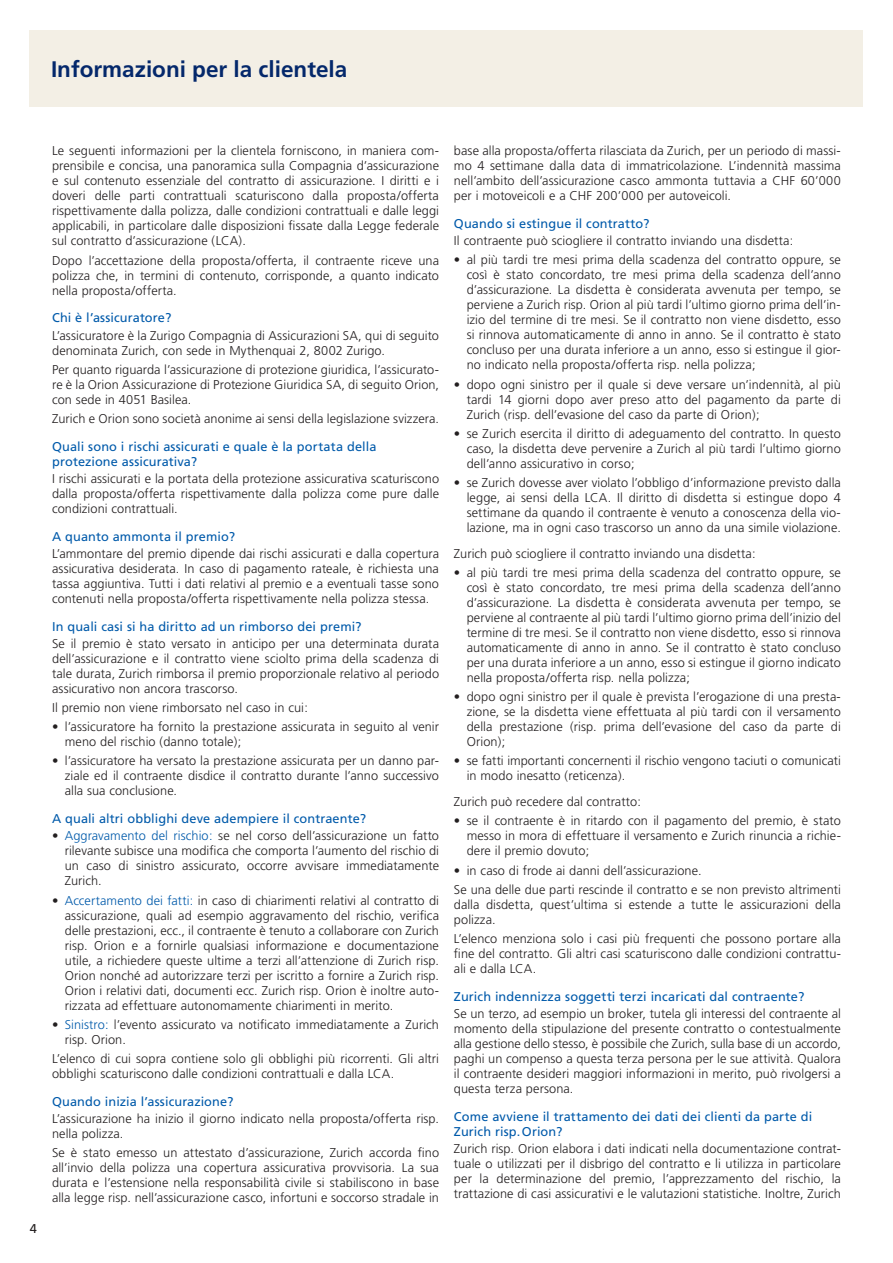
<style>
.page{position:relative;width:893px;height:1263px;background:#fff}
.page>*{position:absolute;margin:0;border:0;box-sizing:border-box;transform-origin:0 0}
.t1{font:700 22.5px "Frutiger";color:#04286b}
.t2{font:300 12.75px/15px "Frutiger";letter-spacing:.005em;color:#231f20;text-align:justify}
.t3{font:12.75px/15px "Frutiger";letter-spacing:.01em;color:#015aaa}
.t4{font:12.75px "Frutiger";color:#231f20}
.s1{color:#015aaa}
</style>
<div class="page">
<div style="left:30px;top:30px;width:833px;height:76px;background:#f3efe5"></div>
<h1 class="t1" style="left:51px;top:56px;width:298px">Informazioni per la clientela</h1>
<p class="t4" style="left:30px;top:1221px;width:9px">4</p>
<p class="t2" style="left:52px;top:143px;width:388px">Le seguenti informazioni per la clientela forniscono, in maniera com&shy;prensibile e concisa, una panoramica sulla Compagnia d’assicurazione e sul contenuto essenziale del contratto di assicurazione. I diritti e i doveri delle parti contrattuali scaturiscono dalla proposta/offerta rispettivamente dalla polizza, dalle condizioni contrattuali e dalle leggi applicabili, in particolare dalle disposizioni fissate dalla Legge federale sul contratto d’assicurazione (LCA).</p>
<p class="t2" style="left:52px;top:253px;width:388px">Dopo l’accettazione della proposta/offerta, il contraente riceve una polizza che, in termini di contenuto, corrisponde, a quanto indicato nella proposta/offerta.</p>
<p class="t3" style="left:52px;top:310px;width:121px">Chi è l’assicuratore?</p>
<p class="t2" style="left:52px;top:328px;width:388px">L’assicuratore è la Zurigo Compagnia di Assicurazioni SA, qui di seguito denominata Zurich, con sede in Mythenquai 2, 8002 Zurigo.</p>
<p class="t2" style="left:52px;top:362px;width:388px">Per quanto riguarda l’assicurazione di protezione giuridica, l’assicurato&shy;re è la Orion Assicurazione di Protezione Giuridica SA, di seguito Orion, con sede in 4051 Basilea.</p>
<p class="t2" style="left:52px;top:411px;width:388px">Zurich e Orion sono società anonime ai sensi della legislazione svizzera.</p>
<p class="t3" style="left:52px;top:439px;width:326px">Quali sono i rischi assicurati e quale è la portata della protezione assicurativa?</p>
<p class="t2" style="left:52px;top:471px;width:388px">I rischi assicurati e la portata della protezione assicurativa scaturiscono dalla proposta/offerta rispettivamente dalla polizza come pure dalle condizioni contrattuali.</p>
<p class="t3" style="left:52px;top:529px;width:185px">A quanto ammonta il premio?</p>
<p class="t2" style="left:52px;top:546px;width:388px">L’ammontare del premio dipende dai rischi assicurati e dalla copertura assicurativa desiderata. In caso di pagamento rateale, è richiesta una tassa aggiuntiva. Tutti i dati relativi al premio e a eventuali tasse sono contenuti nella proposta/offerta rispettivamente nella polizza stessa.</p>
<p class="t3" style="left:52px;top:618px;width:311px">In quali casi si ha diritto ad un rimborso dei premi?</p>
<p class="t2" style="left:52px;top:636px;width:388px">Se il premio è stato versato in anticipo per una determinata durata dell’assicurazione e il contratto viene sciolto prima della scadenza di tale durata, Zurich rimborsa il premio proporzionale relativo al periodo assicurativo non ancora trascorso.</p>
<p class="t2" style="left:52px;top:700px;width:257px">Il premio non viene rimborsato nel caso in cui:</p>
<p class="t2" style="left:65px;top:719px;width:376px;text-indent:-13px">• l’assicuratore ha fornito la prestazione assicurata in seguito al venir meno del rischio (danno totale);</p>
<p class="t2" style="left:65px;top:753px;width:376px;text-indent:-13px">• l’assicuratore ha versato la prestazione assicurata per un danno par&shy;ziale ed il contraente disdice il contratto durante l’anno successivo alla sua conclusione.</p>
<p class="t3" style="left:52px;top:811px;width:316px">A quali altri obblighi deve adempiere il contraente?</p>
<p class="t2" style="left:65px;top:828px;width:376px;text-indent:-13px">• <span class="s1">Aggravamento del rischio:</span> se nel corso dell’assicurazione un fatto rilevante subisce una modifica che comporta l’aumento del rischio di un caso di sinistro assicurato, occorre avvisare immediatamente Zurich.</p>
<p class="t2" style="left:65px;top:892px;width:376px;text-indent:-13px">• <span class="s1">Accertamento dei fatti:</span> in caso di chiarimenti relativi al contratto di assicurazione, quali ad esempio aggravamento del rischio, verifica delle prestazioni, ecc., il contraente è tenuto a collaborare con Zurich risp. Orion e a fornirle qualsiasi informazione e documentazione utile, a richiedere queste ultime a terzi all’attenzione di Zurich risp.<br>Orion nonché ad autorizzare terzi per iscritto a fornire a Zurich risp.<br>Orion i relativi dati, documenti ecc. Zurich risp. Orion è inoltre auto&shy;rizzata ad effettuare autonomamente chiarimenti in merito.</p>
<p class="t2" style="left:65px;top:1017px;width:376px;text-indent:-13px">• <span class="s1">Sinistro:</span> l’evento assicurato va notificato immediatamente a Zurich risp. Orion.</p>
<p class="t2" style="left:52px;top:1051px;width:388px">L’elenco di cui sopra contiene solo gli obblighi più ricorrenti. Gli altri obblighi scaturiscono dalle condizioni contrattuali e dalla LCA.</p>
<p class="t3" style="left:52px;top:1094px;width:183px">Quando inizia l’assicurazione?</p>
<p class="t2" style="left:52px;top:1111px;width:388px">L’assicurazione ha inizio il giorno indicato nella proposta/offerta risp. nella polizza.</p>
<p class="t2" style="left:52px;top:1145px;width:388px">Se è stato emesso un attestato d’assicurazione, Zurich accorda fino all’invio della polizza una copertura assicurativa provvisoria. La sua durata e l’estensione nella responsabilità civile si stabiliscono in base alla legge risp. nell’assicurazione casco, infortuni e soccorso stradale in</p>
<p class="t2" style="left:454px;top:143px;width:388px">base alla proposta/offerta rilasciata da Zurich, per un periodo di massi&shy;mo 4 settimane dalla data di immatricolazione. L’indennità massima nell’ambito dell’assicurazione casco ammonta tuttavia a CHF 60’000 per i motoveicoli e a CHF 200’000 per autoveicoli.</p>
<p class="t3" style="left:454px;top:216px;width:197px">Quando si estingue il contratto?</p>
<p class="t2" style="left:454px;top:233px;width:341px">Il contraente può sciogliere il contratto inviando una disdetta:</p>
<p class="t2" style="left:467px;top:252px;width:376px;text-indent:-13px">• al più tardi tre mesi prima della scadenza del contratto oppure, se così è stato concordato, tre mesi prima della scadenza dell’anno d’assicurazione. La disdetta è considerata avvenuta per tempo, se perviene a Zurich risp. Orion al più tardi l’ultimo giorno prima dell’in&shy;izio del termine di tre mesi. Se il contratto non viene disdetto, esso si rinnova automaticamente di anno in anno. Se il contratto è stato concluso per una durata inferiore a un anno, esso si estingue il gior&shy;no indicato nella proposta/offerta risp. nella polizza;</p>
<p class="t2" style="left:467px;top:377px;width:376px;text-indent:-13px">• dopo ogni sinistro per il quale si deve versare un’indennità, al più tardi 14 giorni dopo aver preso atto del pagamento da parte di Zurich (risp. dell’evasione del caso da parte di Orion);</p>
<p class="t2" style="left:467px;top:426px;width:376px;text-indent:-13px">• se Zurich esercita il diritto di adeguamento del contratto. In questo caso, la disdetta deve pervenire a Zurich al più tardi l’ultimo giorno dell’anno assicurativo in corso;</p>
<p class="t2" style="left:467px;top:475px;width:376px;text-indent:-13px">• se Zurich dovesse aver violato l’obbligo d’informazione previsto dalla legge, ai sensi della LCA. Il diritto di disdetta si estingue dopo 4 settimane da quando il contraente è venuto a conoscenza della vio&shy;lazione, ma in ogni caso trascorso un anno da una simile violazione.</p>
<p class="t2" style="left:454px;top:546px;width:303px">Zurich può sciogliere il contratto inviando una disdetta:</p>
<p class="t2" style="left:467px;top:565px;width:376px;text-indent:-13px">• al più tardi tre mesi prima della scadenza del contratto oppure, se così è stato concordato, tre mesi prima della scadenza dell’anno d’assicurazione. La disdetta è considerata avvenuta per tempo, se perviene al contraente al più tardi l’ultimo giorno prima dell’inizio del termine di tre mesi. Se il contratto non viene disdetto, esso si rinnova automaticamente di anno in anno. Se il contratto è stato concluso per una durata inferiore a un anno, esso si estingue il giorno indicato nella proposta/offerta risp. nella polizza;</p>
<p class="t2" style="left:467px;top:689px;width:376px;text-indent:-13px">• dopo ogni sinistro per il quale è prevista l’erogazione di una presta&shy;zione, se la disdetta viene effettuata al più tardi con il versamento della prestazione (risp. prima dell’evasione del caso da parte di Orion);</p>
<p class="t2" style="left:467px;top:753px;width:376px;text-indent:-13px">• se fatti importanti concernenti il rischio vengono taciuti o comunicati in modo inesatto (reticenza).</p>
<p class="t2" style="left:454px;top:794px;width:189px">Zurich può recedere dal contratto:</p>
<p class="t2" style="left:467px;top:813px;width:376px;text-indent:-13px">• se il contraente è in ritardo con il pagamento del premio, è stato messo in mora di effettuare il versamento e Zurich rinuncia a richie&shy;dere il premio dovuto;</p>
<p class="t2" style="left:454px;top:860px;width:388px;line-height:19.2px">• in caso di frode ai danni dell’assicurazione.<br>Se una delle due parti rescinde il contratto e se non previsto altrimenti</p>
<p class="t2" style="left:454px;top:897px;width:388px">dalla disdetta, quest’ultima si estende a tutte le assicurazioni della polizza.</p>
<p class="t2" style="left:454px;top:931px;width:388px">L’elenco menziona solo i casi più frequenti che possono portare alla fine del contratto. Gli altri casi scaturiscono dalle condizioni contrattu&shy;ali e dalla LCA.</p>
<p class="t3" style="left:454px;top:989px;width:352px">Zurich indennizza soggetti terzi incaricati dal contraente?</p>
<p class="t2" style="left:454px;top:1006px;width:388px">Se un terzo, ad esempio un broker, tutela gli interessi del contraente al momento della stipulazione del presente contratto o contestualmente alla gestione dello stesso, è possibile che Zurich, sulla base di un accordo, paghi un compenso a questa terza persona per le sue attività. Qualora il contraente desideri maggiori informazioni in merito, può rivolgersi a questa terza persona.</p>
<p class="t3" style="left:454px;top:1108px;width:360px">Come avviene il trattamento dei dati dei clienti da parte di<br>Zurich risp.Orion?</p>
<p class="t2" style="left:454px;top:1141px;width:388px">Zurich risp. Orion elabora i dati indicati nella documentazione contrat&shy;tuale o utilizzati per il disbrigo del contratto e li utilizza in particolare per la determinazione del premio, l’apprezzamento del rischio, la trattazione di casi assicurativi e le valutazioni statistiche. Inoltre, Zurich</p>
</div>
